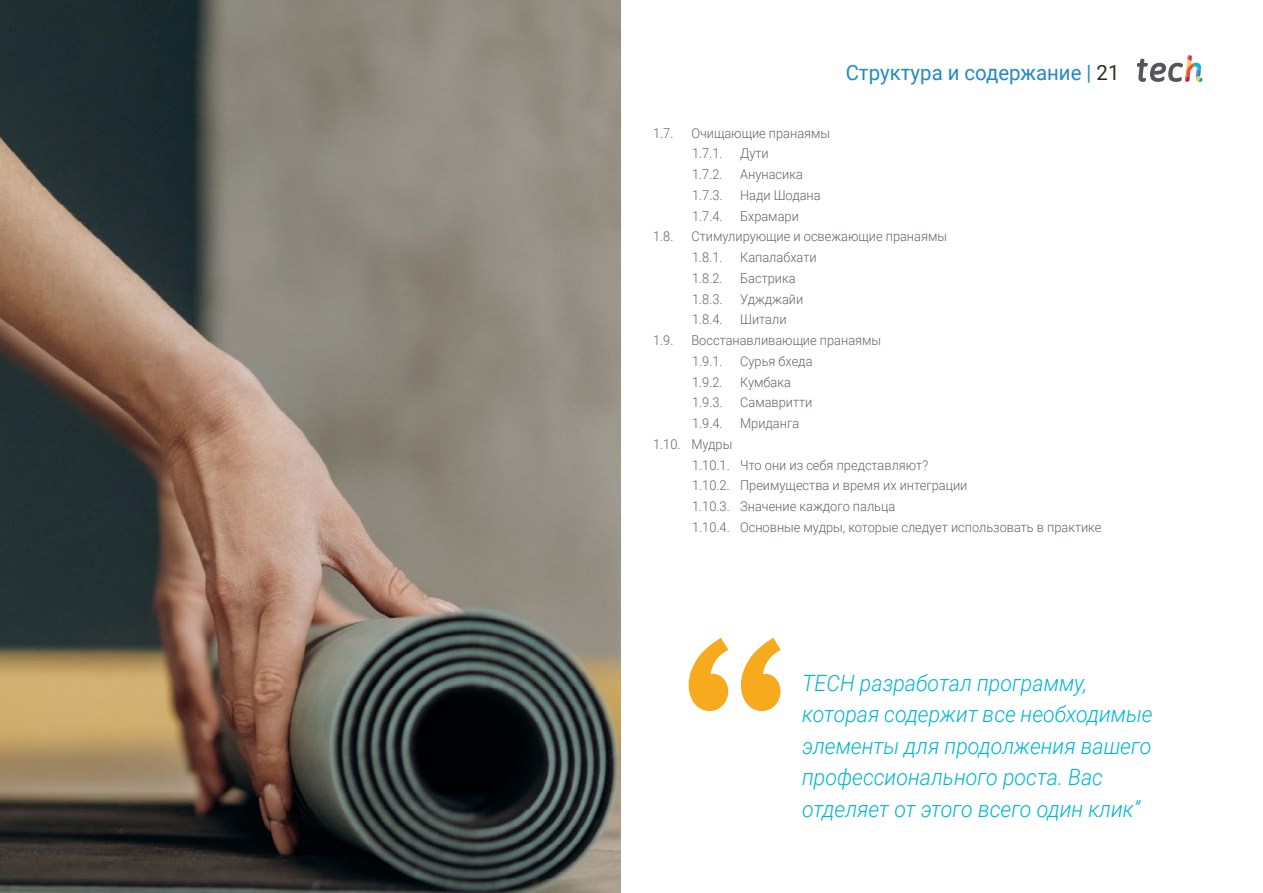
<style>
.page{position:relative;width:1263px;height:893px;background:#fff}
.page>*{position:absolute;margin:0;border:0;box-sizing:border-box;transform-origin:0 0}
.t1{font:italic 300 22.5px/31.5px "Roboto";color:#00b7d1;scale:.95 1}
.t2{font:21px "Roboto";color:#2488c9}
.t3{font:300 13.5px/20.7px "Roboto";color:#61646a;scale:.95 1}
.s1{color:#312e20}
</style>
<div class="page">
<img style="left:0;top:0;width:621px;height:893px">
<svg style="left:1137px;top:55px;width:65px;height:27px"></svg>
<svg style="left:689px;top:638px;width:92px;height:73px"></svg>
<p class="t3" style="left:653px;top:122px;width:23px">1.7.</p>
<p class="t3" style="left:691px;top:122px;width:148px">Очищающие пранаямы<br>1.7.1.</p>
<p class="t3" style="left:740px;top:143px;width:32px">Дути</p>
<p class="t3" style="left:692px;top:164px;width:34px">1.7.2.</p>
<p class="t3" style="left:740px;top:164px;width:68px">Анунасика</p>
<p class="t3" style="left:692px;top:184px;width:34px">1.7.3.</p>
<p class="t3" style="left:740px;top:184px;width:86px">Нади Шодана</p>
<p class="t3" style="left:692px;top:205px;width:34px">1.7.4.</p>
<p class="t3" style="left:740px;top:205px;width:63px">Бхрамари</p>
<h2 class="t2" style="left:846px;top:57px;width:275px">Структура и содержание | <span class="s1">21</span></h2>
<p class="t3" style="left:653px;top:226px;width:23px">1.8.</p>
<p class="t3" style="left:691px;top:226px;width:271px">Стимулирующие и освежающие пранаямы<br>1.8.1.</p>
<p class="t3" style="left:740px;top:247px;width:82px">Капалабхати</p>
<p class="t3" style="left:692px;top:267px;width:34px">1.8.2.</p>
<p class="t3" style="left:740px;top:267px;width:60px">Бастрика</p>
<p class="t3" style="left:692px;top:288px;width:34px">1.8.3.</p>
<p class="t3" style="left:740px;top:288px;width:68px">Уджджайи</p>
<p class="t3" style="left:692px;top:309px;width:34px">1.8.4.</p>
<p class="t3" style="left:740px;top:309px;width:50px">Шитали</p>
<p class="t3" style="left:653px;top:330px;width:23px">1.9.</p>
<p class="t3" style="left:691px;top:330px;width:201px">Восстанавливающие пранаямы<br>1.9.1.</p>
<p class="t3" style="left:740px;top:350px;width:78px">Сурья бхеда</p>
<p class="t3" style="left:692px;top:371px;width:34px">1.9.2.</p>
<p class="t3" style="left:740px;top:371px;width:55px">Кумбака</p>
<p class="t3" style="left:692px;top:392px;width:34px">1.9.3.</p>
<p class="t3" style="left:740px;top:392px;width:78px">Самавритти</p>
<p class="t3" style="left:692px;top:413px;width:34px">1.9.4.</p>
<p class="t3" style="left:740px;top:413px;width:64px">Мриданга</p>
<p class="t3" style="left:692px;top:433px;width:432px;text-indent:-39px">1.10. Мудры<br>1.10.1. Что они из себя представляют?<br>1.10.2. Преимущества и время их интеграции<br>1.10.3. Значение каждого пальца<br>1.10.4. Основные мудры, которые следует использовать в практике</p>
<h1 class="t1" style="left:802px;top:666px;width:371px">TECH разработал программу, которая содержит все необходимые элементы для продолжения вашего профессионального роста. Вас отделяет от этого всего один клик”</h1>
</div>
